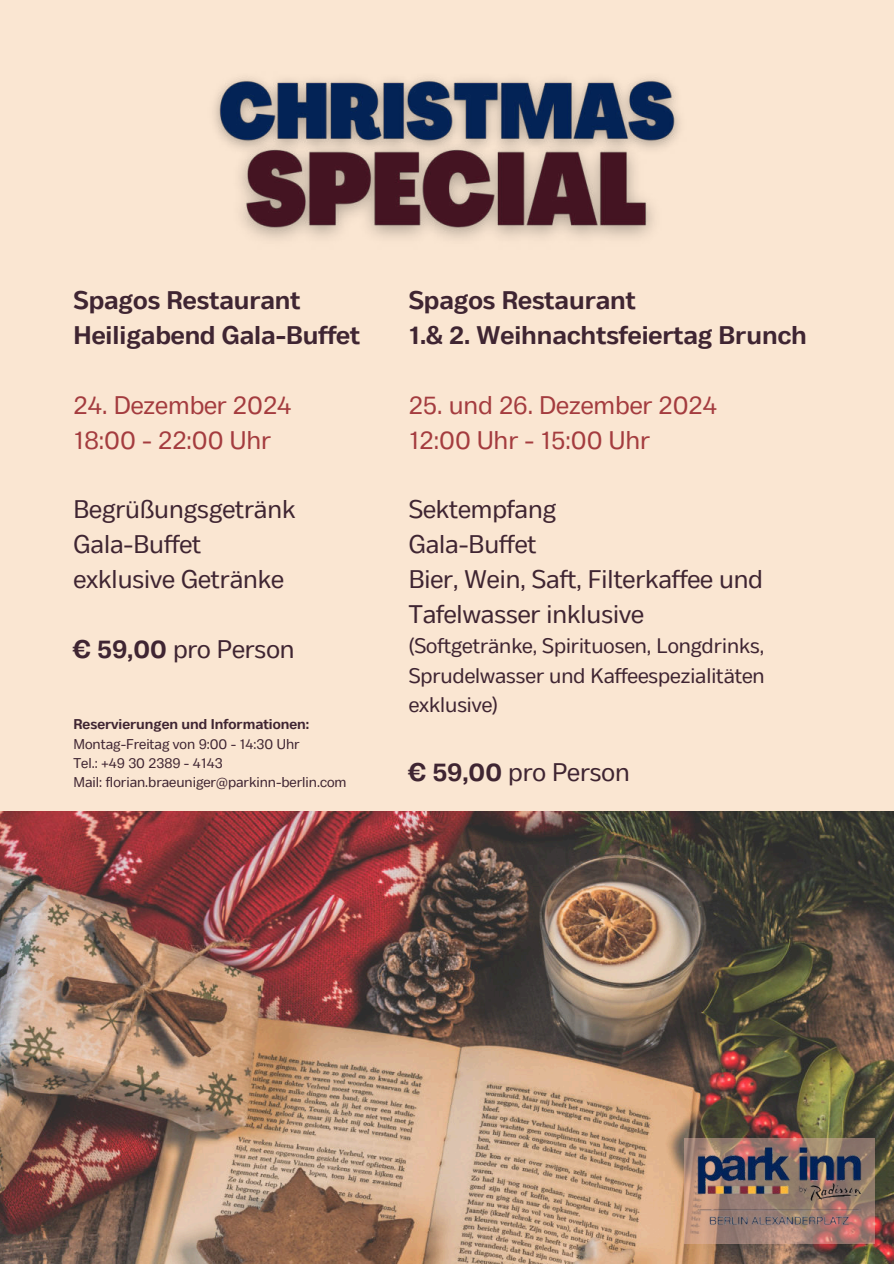
<style>
.page{position:relative;width:894px;height:1264px;background:#fff}
.page>*{position:absolute;margin:0;border:0;box-sizing:border-box;transform-origin:0 0}
.t1{font:25.5px/34.8px "Body Text";color:#3f2532}
.t2{font:700 25.5px/34.8px "Body Text";color:#3f2532}
.t3{font:25.5px/34.8px "Body Text";color:#a43c3f}
.t4{font:21px/29.2px "Body Text";color:#3f2532;text-align:justify}
.t5{font:14.1px/19.2px "Body Text";color:#3f2532}
.t6{font:700 14.1px "Body Text";color:#3f2532}
.s1{font-weight:700}
</style>
<div class="page">
<div style="left:0;top:0;width:893px;height:1263px;background:#fae6d2"></div>
<img style="left:0;top:811px;width:893px;height:452px">
<img style="left:674px;top:1138px;width:210px;height:106px">
<img style="left:214px;top:77px;width:466px;height:65px">
<img style="left:221px;top:129px;width:450px;height:110px">
<p class="t2" style="left:73px;top:283px;width:288px">Spagos Restaurant<br>Heiligabend Gala-Buffet</p>
<p class="t3" style="left:73px;top:387px;width:220px">24. Dezember 2024<br>18:00 - 22:00 Uhr</p>
<p class="t1" style="left:73px;top:492px;width:223px">Begrüßungsgetränk<br>Gala-Buffet exklusive Getränke</p>
<p class="t1" style="left:73px;top:632px;width:222px"><span class="s1">€ 59,00</span> pro Person</p>
<p class="t6" style="left:73px;top:715px;width:237px">Reservierungen und Informationen:</p>
<p class="t5" style="left:73px;top:734px;width:274px">Montag-Freitag von 9:00 - 14:30 Uhr<br>Tel.: +49 30 2389 - 4143<br>Mail: florian.braeuniger@parkinn-berlin.com</p>
<p class="t2" style="left:408px;top:283px;width:399px">Spagos Restaurant<br>1.&amp; 2. Weihnachtsfeiertag Brunch</p>
<p class="t3" style="left:408px;top:387px;width:310px">25. und 26. Dezember 2024<br>12:00 Uhr - 15:00 Uhr</p>
<p class="t1" style="left:408px;top:492px;width:356px">Sektempfang<br>Gala-Buffet<br>Bier, Wein, Saft, Filterkaffee und<br>Tafelwasser inklusive</p>
<p class="t4" style="left:408px;top:631px;width:357px">(Softgetränke, Spirituosen, Longdrinks, Sprudelwasser und Kaffeespezialitäten exklusive)</p>
<p class="t1" style="left:408px;top:754px;width:222px"><span class="s1">€ 59,00</span> pro Person</p>
</div>
